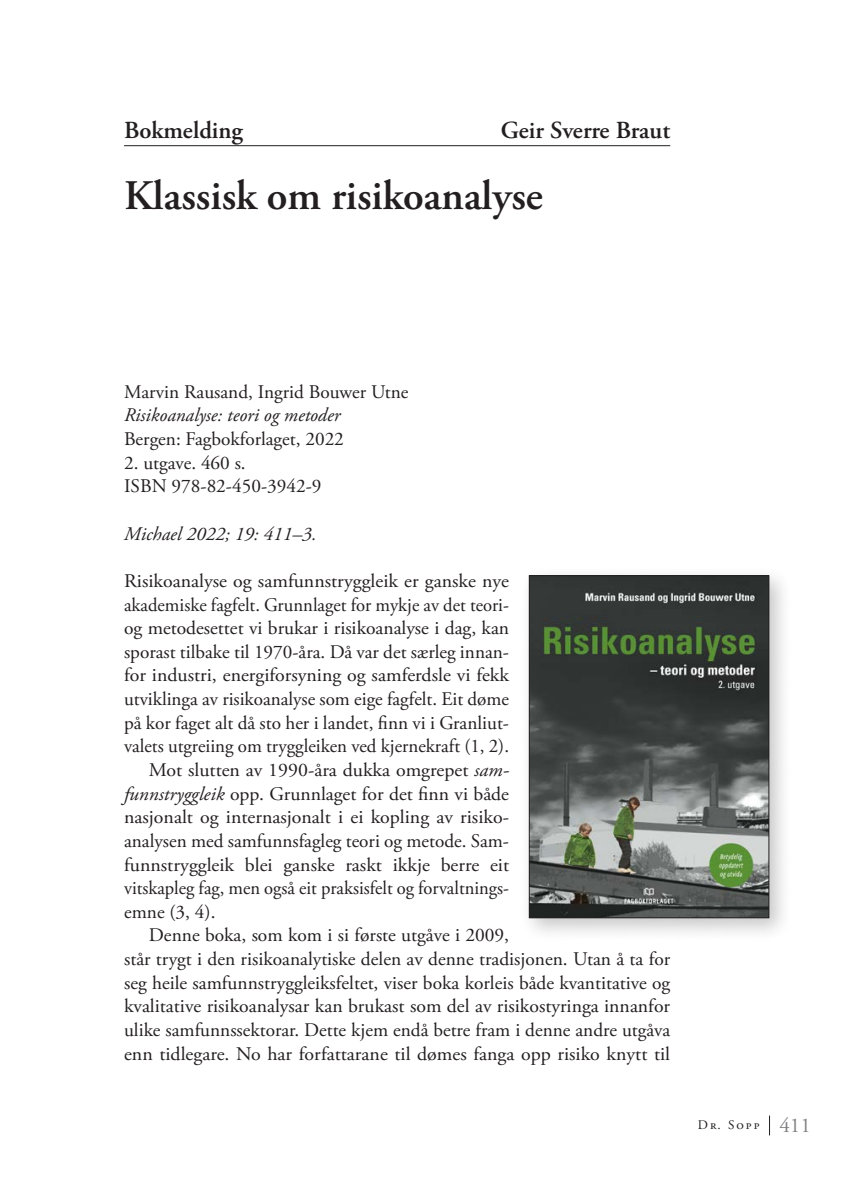
<style>
.page{position:relative;width:844px;height:1191px;background:#fff}
.page>*{position:absolute;margin:0;border:0;box-sizing:border-box;transform-origin:0 0}
.t1{font:600 42px "Adobe Garamond Pro";color:#231f20}
.t2{font:600 24.5px "Adobe Garamond Pro";color:#231f20}
.t3{font:19.25px/23.6px "Adobe Garamond Pro";color:#231f20}
.t4{font:19.25px "Adobe Garamond Pro";color:#231f20;scale:.96 1}
.t5{font:italic 19.25px "Adobe Garamond Pro";color:#231f20}
.t6{font:13.12px "Adobe Garamond Pro";letter-spacing:.15em;color:#231f20}
.s1{font-style:italic}
.s2{font-size:21px;color:#808285}
</style>
<div class="page">
<svg style="left:769px;top:1115px;width:1px;height:20px"></svg>
<hr style="left:124px;top:145px;width:546px;height:1px;background:#231f20">
<div style="left:518px;top:565px;width:275px;height:377px;background:#231f20;opacity:.25"></div>
<img style="left:531px;top:577px;width:236px;height:339px">
<div style="left:529px;top:575px;width:240px;height:343px;border:1px solid #231f20"></div>
<p class="t2" style="left:124px;top:116px;width:120px">Bokmelding</p>
<p class="t2" style="left:500px;top:116px;width:171px">Geir Sverre Braut</p>
<h1 class="t1" style="left:124px;top:171px;width:420px">Klassisk om risikoanalyse</h1>
<p class="t3" style="left:124px;top:380px;width:286px">Marvin Rausand, Ingrid Bouwer Utne</p>
<p class="t5" style="left:124px;top:404px;width:218px">Risikoanalyse: teori og metoder</p>
<p class="t3" style="left:124px;top:428px;width:221px">Bergen: Fagbokforlaget, 2022</p>
<p class="t3" style="left:124px;top:451px;width:199px">2. utgave. 460 s.<br>ISBN 978-82-450-3942-9</p>
<p class="t5" style="left:124px;top:522px;width:194px">Michael 2022; 19: 411–3.</p>
<p class="t3" style="left:124px;top:569px;width:386px">Risikoanalyse og samfunnstryggleik er ganske nye</p>
<p class="t3" style="left:124px;top:593px;width:386px">akademiske fagfelt. Grunnlaget for mykje av det teori-</p>
<p class="t3" style="left:124px;top:617px;width:386px">og metodesettet vi brukar i risikoanalyse i dag, kan</p>
<p class="t3" style="left:124px;top:640px;width:386px">sporast tilbake til 1970-åra. Då var det særleg innan-</p>
<p class="t3" style="left:124px;top:664px;width:386px">for industri, energiforsyning og samferdsle vi fekk</p>
<p class="t3" style="left:124px;top:688px;width:386px">utviklinga av risikoanalyse som eige fagfelt. Eit døme</p>
<p class="t3" style="left:124px;top:711px;width:386px">på kor faget alt då sto her i landet, finn vi i Granliut-</p>
<p class="t3" style="left:124px;top:735px;width:386px">valets utgreiing om tryggleiken ved kjernekraft (1, 2).</p>
<p class="t3" style="left:149px;top:758px;width:361px">Mot slutten av 1990-åra dukka omgrepet <span class="s1">sam-</span></p>
<p class="t3" style="left:124px;top:782px;width:386px"><span class="s1">funnstryggleik</span> opp. Grunnlaget for det finn vi både</p>
<p class="t3" style="left:124px;top:806px;width:385px">nasjonalt og internasjonalt i ei kopling av risiko-</p>
<p class="t3" style="left:124px;top:829px;width:386px">analysen med samfunnsfagleg teori og metode. Sam-</p>
<p class="t3" style="left:124px;top:853px;width:386px">funnstryggleik blei ganske raskt ikkje berre eit</p>
<p class="t4" style="left:124px;top:876px;width:402px">vitskapleg fag, men også eit praksisfelt og forvaltnings-</p>
<p class="t3" style="left:124px;top:900px;width:93px">emne (3, 4).</p>
<p class="t3" style="left:149px;top:924px;width:361px">Denne boka, som kom i si første utgåve i 2009,</p>
<p class="t3" style="left:124px;top:947px;width:547px">står trygt i den risikoanalytiske delen av denne tradisjonen. Utan å ta for</p>
<p class="t3" style="left:124px;top:971px;width:547px">seg heile samfunnstryggleiksfeltet, viser boka korleis både kvantitative og</p>
<p class="t3" style="left:124px;top:995px;width:547px">kvalitative risikoanalysar kan brukast som del av risikostyringa innanfor</p>
<p class="t3" style="left:124px;top:1018px;width:547px">ulike samfunnssektorar. Dette kjem endå betre fram i denne andre utgåva</p>
<p class="t3" style="left:124px;top:1042px;width:547px">enn tidlegare. No har forfattarane til dømes fanga opp risiko knytt til</p>
<p class="t6" style="left:697px;top:1117px;width:115px">Dr. Sopp <span class="s2">411</span></p>
</div>
